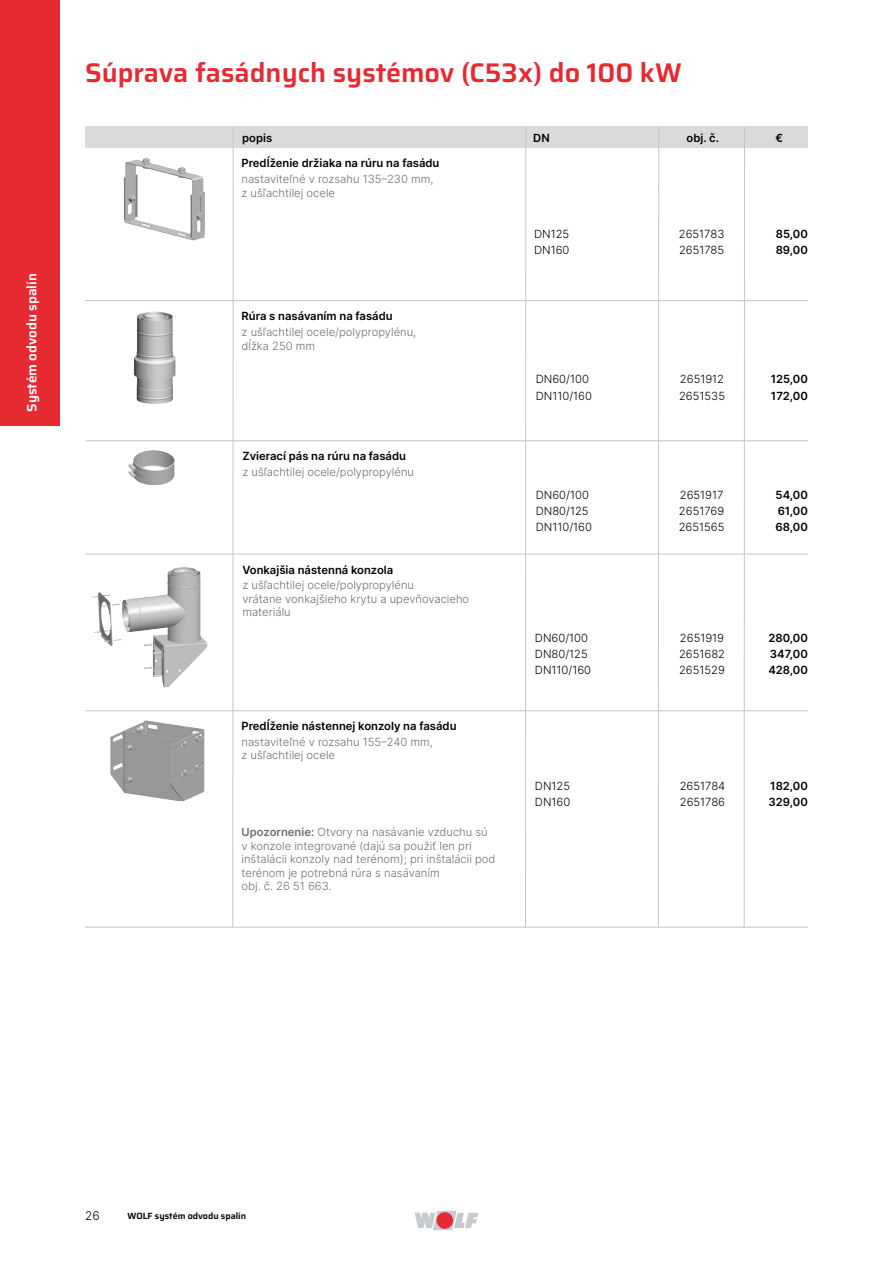
<style>
.page{position:relative;width:893px;height:1263px;background:#fff}
.page>*{position:absolute;margin:0;border:0;box-sizing:border-box;transform-origin:0 0}
.t1{font:600 27px "Saira";color:#e62a32}
.t2{font:600 13.5px "Saira";color:#fff}
.t3{font:300 12px "Inter";color:#000}
.t4{font:300 11.25px/13.5px "Inter";color:#706f6f}
.t5{font:11.25px "Inter";color:#000}
.t6{font:300 11.25px "Inter";color:#000}
.t7{font:600 9px "Saira";color:#000}
.s1{font-weight:400}
</style>
<div class="page">
<div style="left:85px;top:127px;width:723px;height:21px;background:#dadada"></div>
<hr style="left:233px;top:127px;width:1px;height:800px;background:#c6c6c6">
<hr style="left:525px;top:127px;width:1px;height:800px;background:#c6c6c6">
<hr style="left:658px;top:127px;width:1px;height:800px;background:#c6c6c6">
<hr style="left:744px;top:127px;width:1px;height:800px;background:#c6c6c6">
<svg style="left:415px;top:1211px;width:63px;height:19px"></svg>
<div style="left:436px;top:1212px;width:17px;height:17px;background:#e62a32;border-radius:50%"></div>
<hr style="left:85px;top:927px;width:723px;height:1px;background:#c6c6c6">
<hr style="left:85px;top:300px;width:723px;height:1px;background:#c6c6c6">
<img style="left:124px;top:157px;width:81px;height:83px">
<img style="left:134px;top:311px;width:20px;height:91px">
<img style="left:128px;top:450px;width:25px;height:19px">
<img style="left:122px;top:567px;width:61px;height:67px">
<img style="left:110px;top:720px;width:73px;height:81px">
<hr style="left:85px;top:440px;width:723px;height:1px;background:#c6c6c6">
<hr style="left:85px;top:554px;width:723px;height:1px;background:#c6c6c6">
<hr style="left:85px;top:710px;width:723px;height:1px;background:#c6c6c6">
<div style="left:0;top:0;width:60px;height:425px;background:#e62a32"></div>
<p class="t2" style="left:21px;top:412px;width:140px;rotate:-90deg">Systém odvodu spalín</p>
<h1 class="t1" style="left:85px;top:50px;width:598px">Súprava fasádnych systémov (C53x) do 100 kW</h1>
<p class="t5" style="left:242px;top:129px;width:32px">popis</p>
<p class="t5" style="left:533px;top:129px;width:18px">DN</p>
<p class="t5" style="left:687px;top:129px;width:34px">obj. č.</p>
<p class="t5" style="left:775px;top:129px;width:9px">€</p>
<p class="t5" style="left:242px;top:155px;width:199px">Predĺženie držiaka na rúru na fasádu</p>
<p class="t4" style="left:242px;top:172px;width:193px">nastaviteľné v rozsahu 135–230 mm, z ušľachtilej ocele</p>
<p class="t5" style="left:242px;top:308px;width:153px">Rúra s nasávaním na fasádu</p>
<p class="t4" style="left:242px;top:325px;width:176px">z ušľachtilej ocele/polypropylénu, dĺžka 250 mm</p>
<p class="t5" style="left:242px;top:448px;width:165px">Zvierací pás na rúru na fasádu</p>
<p class="t4" style="left:242px;top:464px;width:173px">z ušľachtilej ocele/polypropylénu</p>
<p class="t5" style="left:242px;top:561px;width:152px">Vonkajšia nástenná konzola</p>
<p class="t4" style="left:242px;top:578px;width:228px">z ušľachtilej ocele/polypropylénu<br>vrátane vonkajšieho krytu a upevňovacieho materiálu</p>
<p class="t5" style="left:242px;top:718px;width:216px">Predĺženie nástennej konzoly na fasádu</p>
<p class="t4" style="left:242px;top:735px;width:193px">nastaviteľné v rozsahu 155–240 mm, z ušľachtilej ocele</p>
<p class="t4" style="left:242px;top:825px;width:255px"><span class="s1">Upozornenie:</span> Otvory na nasávanie vzduchu sú v konzole integrované (dajú sa použiť len pri inštalácii konzoly nad terénom); pri inštalácii pod terénom je potrebná rúra s nasávaním<br>obj. č. 26 51 663.</p>
<p class="t6" style="left:534px;top:225px;width:37px">DN125</p>
<p class="t6" style="left:679px;top:225px;width:47px">2651783</p>
<p class="t5" style="left:776px;top:225px;width:34px">85,00</p>
<p class="t6" style="left:534px;top:242px;width:37px">DN160</p>
<p class="t6" style="left:679px;top:242px;width:47px">2651785</p>
<p class="t5" style="left:776px;top:242px;width:34px">89,00</p>
<p class="t6" style="left:536px;top:371px;width:55px">DN60/100</p>
<p class="t6" style="left:680px;top:371px;width:46px">2651912</p>
<p class="t5" style="left:771px;top:371px;width:39px">125,00</p>
<p class="t6" style="left:536px;top:387px;width:58px">DN110/160</p>
<p class="t6" style="left:679px;top:387px;width:47px">2651535</p>
<p class="t5" style="left:771px;top:387px;width:39px">172,00</p>
<p class="t6" style="left:536px;top:487px;width:55px">DN60/100</p>
<p class="t6" style="left:680px;top:487px;width:45px">2651917</p>
<p class="t5" style="left:776px;top:487px;width:34px">54,00</p>
<p class="t6" style="left:536px;top:503px;width:54px">DN80/125</p>
<p class="t6" style="left:679px;top:503px;width:47px">2651769</p>
<p class="t5" style="left:778px;top:503px;width:32px">61,00</p>
<p class="t6" style="left:536px;top:519px;width:58px">DN110/160</p>
<p class="t6" style="left:679px;top:519px;width:47px">2651565</p>
<p class="t5" style="left:776px;top:519px;width:34px">68,00</p>
<p class="t6" style="left:535px;top:629px;width:55px">DN60/100</p>
<p class="t6" style="left:680px;top:629px;width:46px">2651919</p>
<p class="t5" style="left:768px;top:629px;width:41px">280,00</p>
<p class="t6" style="left:535px;top:646px;width:54px">DN80/125</p>
<p class="t6" style="left:679px;top:646px;width:48px">2651682</p>
<p class="t5" style="left:770px;top:646px;width:40px">347,00</p>
<p class="t6" style="left:535px;top:662px;width:58px">DN110/160</p>
<p class="t6" style="left:679px;top:662px;width:47px">2651529</p>
<p class="t5" style="left:768px;top:662px;width:41px">428,00</p>
<p class="t6" style="left:535px;top:778px;width:37px">DN125</p>
<p class="t6" style="left:680px;top:778px;width:47px">2651784</p>
<p class="t5" style="left:770px;top:778px;width:39px">182,00</p>
<p class="t6" style="left:535px;top:794px;width:37px">DN160</p>
<p class="t6" style="left:680px;top:794px;width:47px">2651786</p>
<p class="t5" style="left:769px;top:794px;width:41px">329,00</p>
<p class="t3" style="left:85px;top:1207px;width:16px">26</p>
<p class="t7" style="left:128px;top:1208px;width:120px">WOLF systém odvodu spalín</p>
</div>
